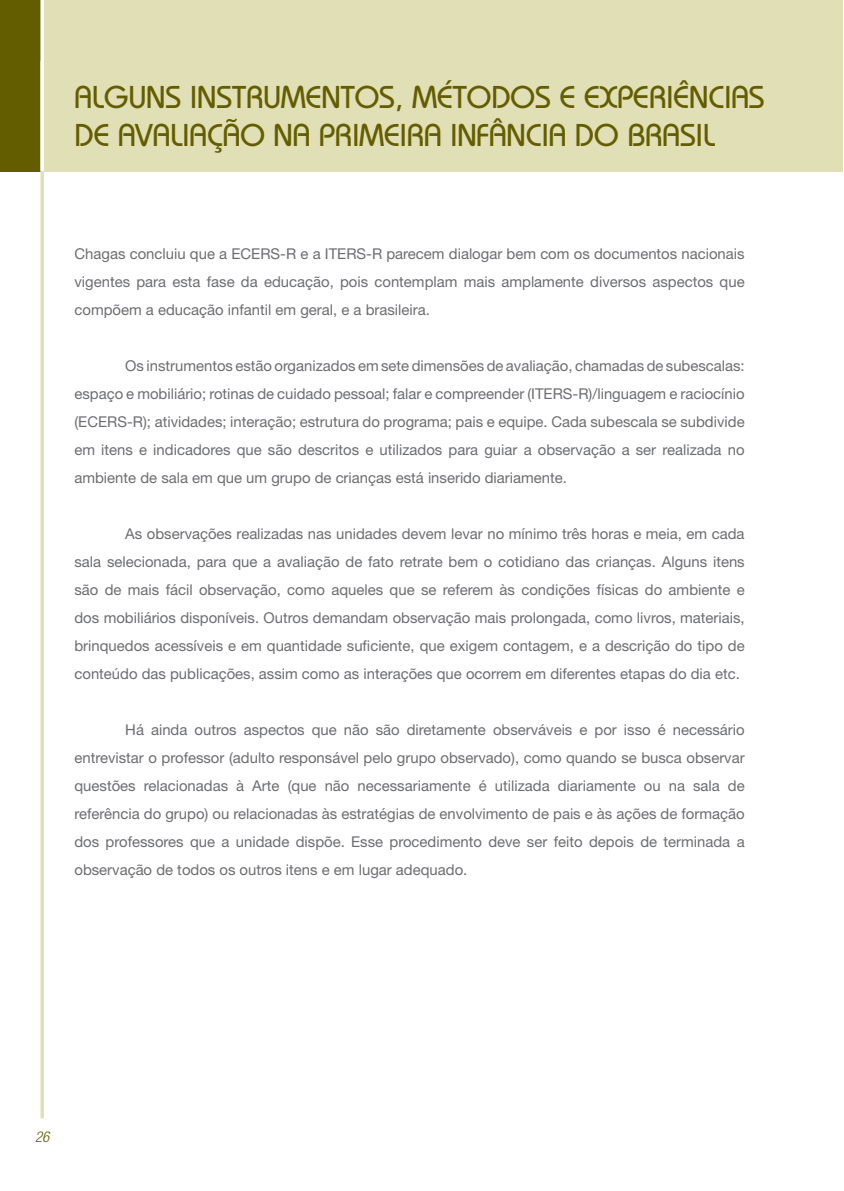
<style>
.page{position:relative;width:844px;height:1191px;background:#fff}
.page>*{position:absolute;margin:0;border:0;box-sizing:border-box;transform-origin:0 0}
.t1{font:500 31.5px/37.8px "Bauhaus Std";color:#635d00}
.t2{font:14.88px/28px "Helvetica Neue LT Std";color:#6c6d70;text-align:justify}
.t3{font:italic 300 condensed 14.88px "Helvetica Neue LT Std";color:#635d00}
</style>
<div class="page">
<div style="left:44px;top:1px;width:798px;height:170px;background:#e1dfb5"></div>
<div style="left:0;top:1px;width:43px;height:170px;background:#635d00"></div>
<svg style="left:40px;top:171px;width:4px;height:947px;background:#e4e2bd"></svg>
<svg style="left:40px;top:1px;width:3px;height:170px"></svg>
<h1 class="t1" style="left:74px;top:78px;width:691px">ALGUNS INSTRUMENTOS, MÉTODOS E EXPERIÊNCIAS<br>DE AVALIAÇÃO NA PRIMEIRA INFÂNCIA DO BRASIL</h1>
<p class="t2" style="left:74px;top:240px;width:671px">Chagas concluiu que a ECERS-R e a ITERS-R parecem dialogar bem com os documentos nacionais vigentes para esta fase da educação, pois contemplam mais amplamente diversos aspectos que compõem a educação infantil em geral, e a brasileira.</p>
<p class="t2" style="left:74px;top:352px;width:671px;text-indent:51px">Os instrumentos estão organizados em sete dimensões de avaliação, chamadas de subescalas: espaço e mobiliário; rotinas de cuidado pessoal; falar e compreender (ITERS-R)/linguagem e raciocínio (ECERS-R); atividades; interação; estrutura do programa; pais e equipe. Cada subescala se subdivide em itens e indicadores que são descritos e utilizados para guiar a observação a ser realizada no ambiente de sala em que um grupo de crianças está inserido diariamente.</p>
<p class="t2" style="left:74px;top:520px;width:671px;text-indent:51px">As observações realizadas nas unidades devem levar no mínimo três horas e meia, em cada sala selecionada, para que a avaliação de fato retrate bem o cotidiano das crianças. Alguns itens são de mais fácil observação, como aqueles que se referem às condições físicas do ambiente e dos mobiliários disponíveis. Outros demandam observação mais prolongada, como livros, materiais, brinquedos acessíveis e em quantidade suficiente, que exigem contagem, e a descrição do tipo de conteúdo das publicações, assim como as interações que ocorrem em diferentes etapas do dia etc.</p>
<p class="t2" style="left:74px;top:716px;width:671px;text-indent:51px">Há ainda outros aspectos que não são diretamente observáveis e por isso é necessário entrevistar o professor (adulto responsável pelo grupo observado), como quando se busca observar questões relacionadas à Arte (que não necessariamente é utilizada diariamente ou na sala de referência do grupo) ou relacionadas às estratégias de envolvimento de pais e às ações de formação dos professores que a unidade dispõe. Esse procedimento deve ser feito depois de terminada a observação de todos os outros itens e em lugar adequado.</p>
<p class="t3" style="left:35px;top:1128px;width:16px">26</p>
</div>
